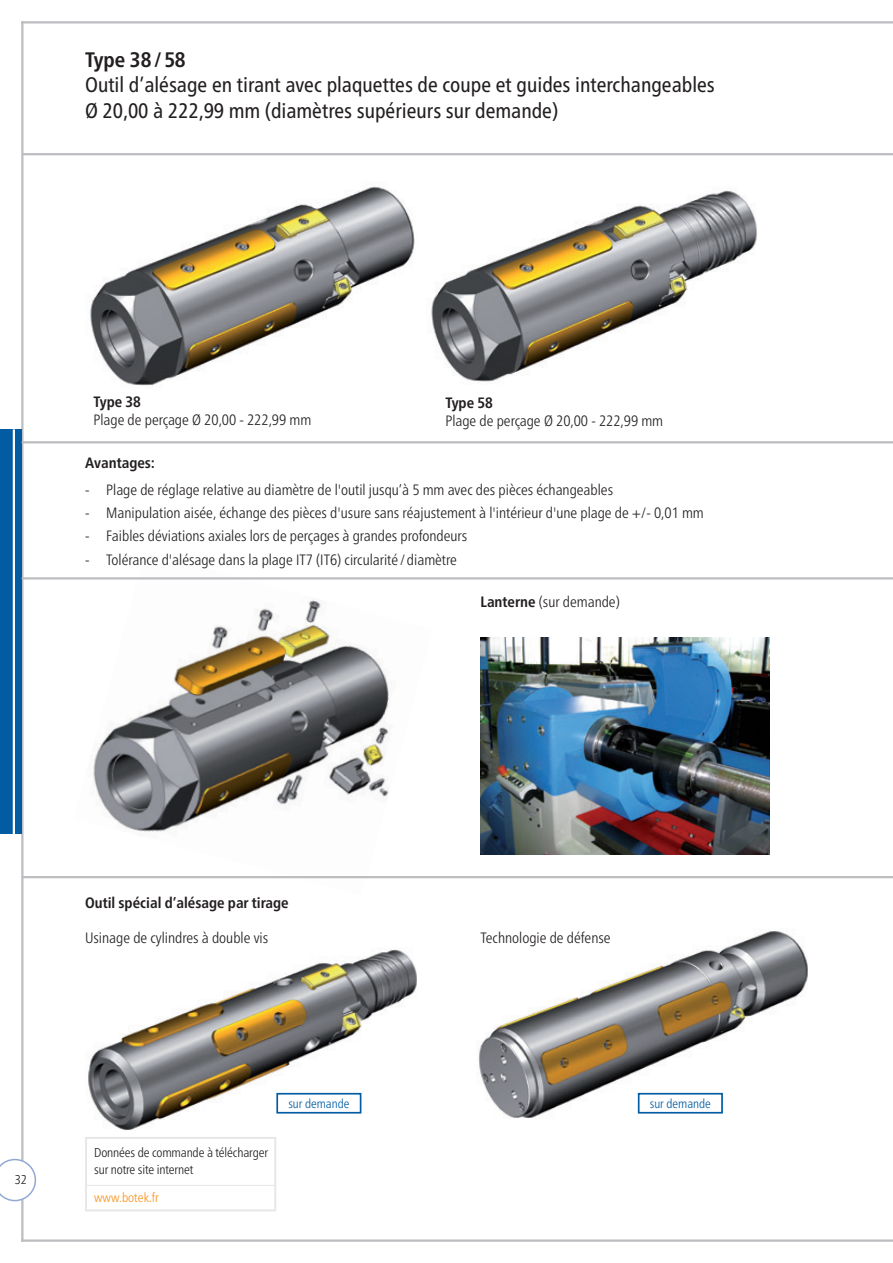
<style>
.page{position:relative;width:893px;height:1263px;background:#fff}
.page>*{position:absolute;margin:0;border:0;box-sizing:border-box;transform-origin:0 0}
.t1{font:condensed 21px/25.2px "Frutiger Neue LT Pro";color:#231f20}
.t2{font:700 condensed 21px "Frutiger Neue LT Pro";color:#231f20}
.t3{font:300 condensed 15px "Frutiger Neue LT Pro";color:#231f20}
.t4{font:700 condensed 15px "Frutiger Neue LT Pro";color:#231f20}
.t5{font:300 condensed 12.9px/16.8px "Frutiger Neue LT Pro";letter-spacing:-.01em;color:#231f20}
.t6{font:300 condensed 12.9px "Frutiger Neue LT Pro";color:#f7931d}
.t7{font:300 condensed 12.75px "Frutiger Neue LT Pro";color:#231f20}
.t8{font:300 condensed 12.6px "Frutiger Neue LT Pro";color:#015ca3}
.s1{font-weight:700}
</style>
<div class="page">
<hr style="left:21px;top:21px;width:3px;height:1221px;background:#bcbdc0">
<hr style="left:21px;top:21px;width:872px;height:3px;background:#bcbdc0">
<hr style="left:21px;top:1239px;width:872px;height:3px;background:#bcbdc0">
<hr style="left:22px;top:153px;width:871px;height:2px;background:#bcbdc0">
<svg style="left:0;top:1159px;width:36px;height:42px"></svg>
<div style="left:0;top:429px;width:21px;height:405px;background:#015ca3"></div>
<hr style="left:13px;top:429px;width:2px;height:405px;background:#fff">
<hr style="left:22px;top:441px;width:871px;height:2px;background:#bcbdc0">
<img style="left:90px;top:186px;width:325px;height:200px">
<img style="left:478px;top:928px;width:330px;height:190px">
<img style="left:74px;top:579px;width:359px;height:300px">
<img style="left:431px;top:190px;width:326px;height:192px">
<hr style="left:22px;top:577px;width:871px;height:2px;background:#bcbdc0">
<hr style="left:22px;top:876px;width:871px;height:2px;background:#bcbdc0">
<img style="left:88px;top:949px;width:328px;height:181px">
<img style="left:480px;top:638px;width:290px;height:216px">
<div style="left:276px;top:1093px;width:85px;height:20px;border:2px solid #015ca3"></div>
<div style="left:638px;top:1093px;width:85px;height:20px;border:2px solid #015ca3"></div>
<div style="left:85px;top:1137px;width:191px;height:74px;border:2px solid #e6e7e9"></div>
<hr style="left:86px;top:1185px;width:190px;height:1px;background:#e6e7e9">
<h1 class="t2" style="left:85px;top:48px;width:102px">Type 38/58</h1>
<h1 class="t1" style="left:85px;top:72px;width:631px">Outil d’alésage en tirant avec plaquettes de coupe et guides interchangeables<br>Ø 20,00 à 222,99 mm (diamètres supérieurs sur demande)</h1>
<p class="t4" style="left:94px;top:392px;width:49px">Type 38</p>
<p class="t3" style="left:94px;top:410px;width:219px">Plage de perçage Ø 20,00 - 222,99 mm</p>
<p class="t4" style="left:445px;top:394px;width:49px">Type 58</p>
<p class="t3" style="left:445px;top:412px;width:219px">Plage de perçage Ø 20,00 - 222,99 mm</p>
<p class="t4" style="left:85px;top:454px;width:72px">Avantages:</p>
<p class="t3" style="left:85px;top:481px;width:530px">- Plage de réglage relative au diamètre de l'outil jusqu’à 5 mm avec des pièces échangeables</p>
<p class="t3" style="left:85px;top:504px;width:620px">- Manipulation aisée, échange des pièces d'usure sans réajustement à l'intérieur d'une plage de +/- 0,01 mm</p>
<p class="t3" style="left:85px;top:527px;width:384px">- Faibles déviations axiales lors de perçages à grandes profondeurs</p>
<p class="t3" style="left:85px;top:550px;width:373px">- Tolérance d'alésage dans la plage IT7 (IT6) circularité/diamètre</p>
<p class="t3" style="left:480px;top:593px;width:141px"><span class="s1">Lanterne</span> (sur demande)</p>
<p class="t4" style="left:85px;top:894px;width:205px">Outil spécial d’alésage par tirage</p>
<p class="t3" style="left:85px;top:929px;width:185px">Usinage de cylindres à double vis</p>
<p class="t3" style="left:480px;top:929px;width:132px">Technologie de défense</p>
<p class="t7" style="left:15px;top:1171px;width:14px">32</p>
<p class="t5" style="left:94px;top:1144px;width:175px">Données de commande à télécharger sur notre site internet</p>
<p class="t6" style="left:94px;top:1189px;width:66px">www.botek.fr</p>
<p class="t8" style="left:288px;top:1096px;width:63px">sur demande</p>
<p class="t8" style="left:650px;top:1096px;width:63px">sur demande</p>
</div>
